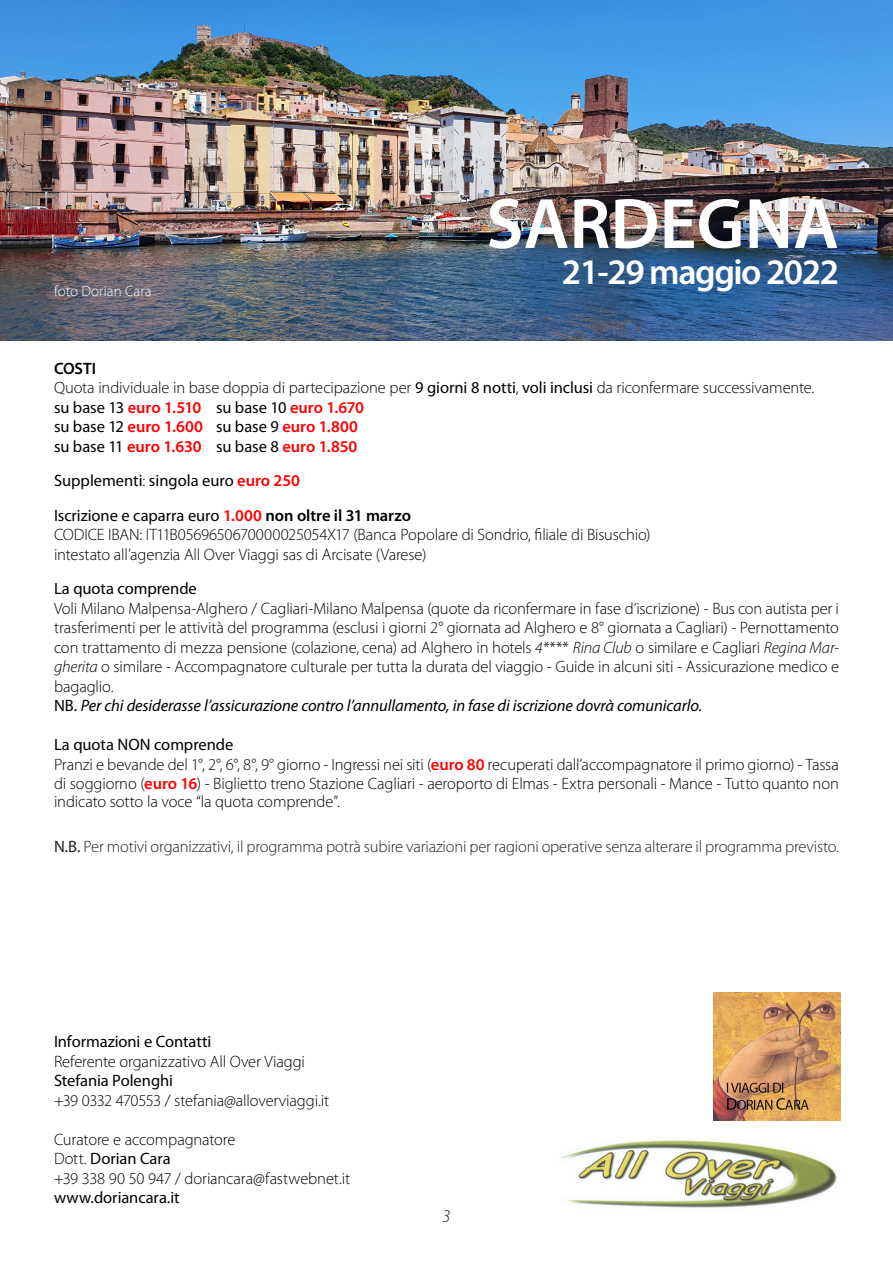
<style>
.page{position:relative;width:893px;height:1263px;background:#fff}
.page>*{position:absolute;margin:0;border:0;box-sizing:border-box;transform-origin:0 0}
.t1{font:600 72px "Myriad Pro";color:#fff}
.t2{font:600 36px "Myriad Pro";letter-spacing:-.04em;color:#fff}
.t3{font:italic 300 18px "Myriad Pro";color:#231f20}
.t4{font:300 16.5px/19.5px "Myriad Pro";letter-spacing:-.01em;color:#000;text-align:justify}
.t5{font:16.5px "Myriad Pro";color:#000}
.t6{font:300 16.5px "Myriad Pro";letter-spacing:-.01em;color:#231f20}
.t7{font:600 16.5px "Myriad Pro";color:#f00}
.t8{font:italic 16.5px "Myriad Pro";letter-spacing:-.01em;color:#000}
.t9{font:600 16.5px "Myriad Pro";letter-spacing:-.005em;color:#000}
.t10{font:300 15px "Myriad Pro";color:#fff}
.s1{font-weight:400}
.s2{font-weight:400;color:#000}
.s3{font-weight:300}
.s4{font-weight:600;color:#f00}
.s5{font-weight:600}
.s6{color:#231f20}
.s7{font-style:italic}
.s8{font-style:normal}
</style>
<div class="page">
<img style="left:0;top:0;width:893px;height:340px">
<img style="left:713px;top:992px;width:128px;height:128px">
<img style="left:561px;top:1140px;width:276px;height:68px">
<p class="t10" style="left:54px;top:282px;width:99px">foto Dorian Cara</p>
<p class="t1" style="left:486px;top:178px;width:354px">SARDEGNA</p>
<p class="t2" style="left:562px;top:249px;width:279px">21-29 maggio 2022</p>
<p class="t9" style="left:54px;top:358px;width:44px">COSTI</p>
<p class="t4" style="left:54px;top:378px;width:762px">Quota individuale in base doppia di partecipazione per <span class="s1">9 giorni 8 notti</span>, <span class="s1">voli inclusi</span> da riconfermare successivamente.</p>
<p class="t7" style="left:54px;top:397px;width:312px"><span class="s2">su base 13</span> euro 1.510 <span class="s2">su base 10</span> euro 1.670</p>
<p class="t7" style="left:54px;top:416px;width:305px"><span class="s2">su base 12</span> euro 1.600 <span class="s2">su base 9</span> euro 1.800</p>
<p class="t7" style="left:54px;top:436px;width:305px"><span class="s2">su base 11</span> euro 1.630 <span class="s2">su base 8</span> euro 1.850</p>
<p class="t5" style="left:54px;top:471px;width:247px">Supplementi<span class="s3">:</span> singola euro <span class="s4">euro 250</span></p>
<p class="t5" style="left:54px;top:505px;width:358px">Iscrizione e caparra euro <span class="s4">1.000</span> <span class="s5">non oltre il 31 marzo</span></p>
<p class="t4" style="left:54px;top:525px;width:598px">CODICE IBAN: IT11B0569650670000025054X17 (Banca Popolare di Sondrio, filiale di Bisuschio)</p>
<p class="t4" style="left:54px;top:544px;width:374px">intestato all’agenzia All Over Viaggi sas di Arcisate (Varese)</p>
<p class="t5" style="left:54px;top:579px;width:144px">La quota comprende</p>
<p class="t4" style="left:54px;top:598px;width:787px">Voli Milano Malpensa-Alghero / Cagliari-Milano Malpensa (quote da riconfermare in fase d’iscrizione) - Bus con autista per i trasferimenti per le attività del programma (esclusi i giorni 2° giornata ad Alghero e 8° giornata a Cagliari) - Pernottamento con trattamento di mezza pensione (colazione<span class="s6">,</span> cena) ad Alghero in hotels <span class="s7">4*</span>*** <span class="s7">Rina Club</span> o similare e Cagliari <span class="s7">Regina Mar&shy;gherita</span> o similare - Accompagnatore culturale per tutta la durata del viaggio - Guide in alcuni siti - Assicurazione medico e bagaglio.</p>
<p class="t8" style="left:54px;top:696px;width:650px"><span class="s8">NB.</span> Per chi desiderasse l’assicurazione contro l’annullamento, in fase di iscrizione dovrà comunicarlo.</p>
<p class="t5" style="left:54px;top:735px;width:181px">La quota NON comprende</p>
<p class="t4" style="left:54px;top:754px;width:786px">Pranzi e bevande del 1°, 2°, 6°, 8°, 9° giorno - Ingressi nei siti (<span class="s4">euro 80</span> recuperati dall’accompagnatore il primo giorno) - Tassa di soggiorno (<span class="s4">euro 16</span>) - Biglietto treno Stazione Cagliari - aeroporto di Elmas - Extra personali - Mance - Tutto quanto non</p>
<p class="t4" style="left:54px;top:792px;width:287px">indicato sotto la voce “la quota comprende”.</p>
<p class="t6" style="left:54px;top:837px;width:786px"><span class="s1">N.B.</span> Per motivi organizzativi, il programma potrà subire variazioni per ragioni operative senza alterare il programma previsto.</p>
<p class="t5" style="left:54px;top:1032px;width:159px">Informazioni e Contatti</p>
<p class="t4" style="left:54px;top:1051px;width:252px">Referente organizzativo All Over Viaggi</p>
<p class="t5" style="left:54px;top:1071px;width:121px">Stefania Polenghi</p>
<p class="t4" style="left:54px;top:1090px;width:277px">+39 0332 470553 / stefania@alloverviaggi.it</p>
<p class="t4" style="left:54px;top:1129px;width:183px">Curatore e accompagnatore</p>
<p class="t5" style="left:54px;top:1149px;width:118px"><span class="s3">Dott.</span> Dorian Cara</p>
<p class="t4" style="left:54px;top:1168px;width:298px">+39 338 90 50 947 / doriancara@fastwebnet.it</p>
<p class="t5" style="left:54px;top:1188px;width:127px">www.doriancara.it</p>
<p class="t3" style="left:442px;top:1206px;width:10px">3</p>
</div>
